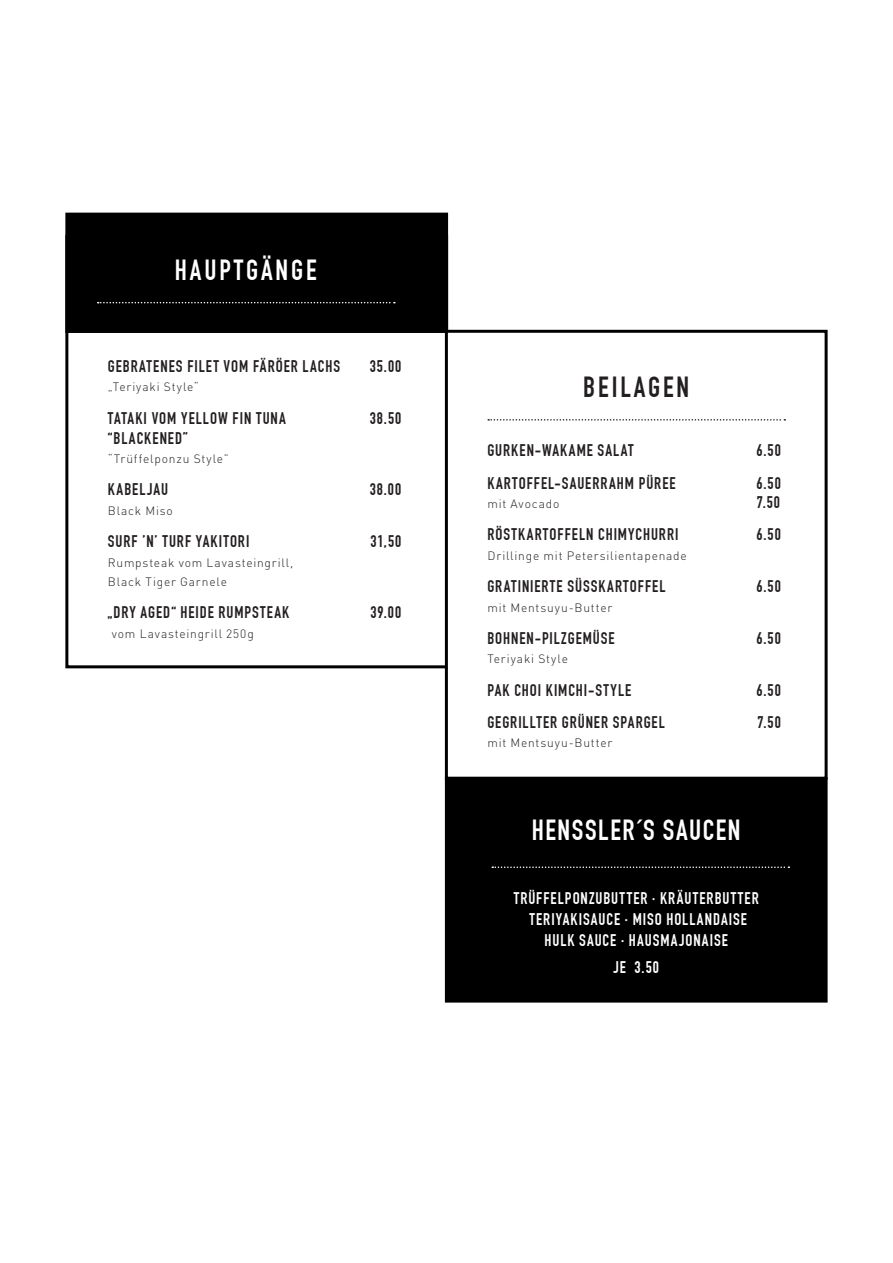
<style>
.page{position:relative;width:893px;height:1263px;background:#fff}
.page>*{position:absolute;margin:0;border:0;box-sizing:border-box;transform-origin:0 0}
.t1{font:700 28.5px "DIN Condensed";letter-spacing:.06em;color:#fff}
.t2{font:700 28.5px "DIN Condensed";letter-spacing:.1em;color:#fff}
.t3{font:700 28.5px "DIN Condensed";letter-spacing:.1em;color:#231f20}
.t4{font:700 16.5px "DIN Condensed";letter-spacing:.065em;color:#231f20}
.t5{font:700 16.5px/27px "DIN Condensed";letter-spacing:.065em;color:#fff;text-align:center}
.t6{font:300 12px/19.5px "DIN Pro";letter-spacing:.065em;color:#231f20}
</style>
<div class="page">
<div style="left:65px;top:213px;width:383px;height:120px;background:#000"></div>
<div style="left:65px;top:235px;width:383px;height:433px;border:3px solid #000"></div>
<svg style="left:98px;top:302px;width:297px;height:1px"></svg>
<div style="left:445px;top:330px;width:383px;height:450px;background:#fff;border:3px solid #000"></div>
<svg style="left:488px;top:419px;width:297px;height:2px"></svg>
<div style="left:445px;top:777px;width:383px;height:225px;background:#000"></div>
<svg style="left:492px;top:866px;width:297px;height:2px"></svg>
<p class="t2" style="left:175px;top:253px;width:143px">HAUPTGÄNGE</p>
<p class="t4" style="left:108px;top:356px;width:234px">GEBRATENES FILET VOM FÄRÖER LACHS</p>
<p class="t4" style="left:370px;top:356px;width:33px">35.00</p>
<p class="t6" style="left:108px;top:377px;width:92px">„Teriyaki Style“</p>
<p class="t4" style="left:108px;top:408px;width:179px">TATAKI VOM YELLOW FIN TUNA</p>
<p class="t4" style="left:370px;top:408px;width:33px">38.50</p>
<p class="t4" style="left:108px;top:428px;width:81px">“BLACKENED”</p>
<p class="t6" style="left:108px;top:449px;width:122px">“Trüffelponzu Style”</p>
<p class="t4" style="left:108px;top:480px;width:62px">KABELJAU</p>
<p class="t4" style="left:370px;top:480px;width:33px">38.00</p>
<p class="t6" style="left:108px;top:500px;width:67px">Black Miso</p>
<p class="t4" style="left:108px;top:532px;width:143px">SURF ’N’ TURF YAKITORI</p>
<p class="t4" style="left:370px;top:532px;width:32px">31,50</p>
<p class="t6" style="left:108px;top:552px;width:187px">Rumpsteak vom Lavasteingrill,<br>Black Tiger Garnele</p>
<p class="t4" style="left:108px;top:603px;width:183px">„DRY AGED“ HEIDE RUMPSTEAK</p>
<p class="t4" style="left:370px;top:603px;width:32px">39.00</p>
<p class="t6" style="left:112px;top:623px;width:144px">vom Lavasteingrill 250g</p>
<p class="t3" style="left:583px;top:370px;width:107px">BEILAGEN</p>
<p class="t4" style="left:487px;top:441px;width:148px">GURKEN-WAKAME SALAT</p>
<p class="t4" style="left:756px;top:441px;width:26px">6.50</p>
<p class="t4" style="left:487px;top:473px;width:190px">KARTOFFEL-SAUERRAHM PÜREE</p>
<p class="t4" style="left:756px;top:473px;width:26px">6.50</p>
<p class="t6" style="left:487px;top:493px;width:73px">mit Avocado</p>
<p class="t4" style="left:757px;top:493px;width:25px">7.50</p>
<p class="t4" style="left:487px;top:525px;width:193px">RÖSTKARTOFFELN CHIMYCHURRI</p>
<p class="t4" style="left:756px;top:525px;width:26px">6.50</p>
<p class="t6" style="left:487px;top:545px;width:201px">Drillinge mit Petersilientapenade</p>
<p class="t4" style="left:487px;top:577px;width:180px">GRATINIERTE SÜSSKARTOFFEL</p>
<p class="t4" style="left:756px;top:577px;width:26px">6.50</p>
<p class="t6" style="left:487px;top:597px;width:126px">mit Mentsuyu-Butter</p>
<p class="t4" style="left:487px;top:628px;width:129px">BOHNEN-PILZGEMÜSE</p>
<p class="t4" style="left:756px;top:628px;width:26px">6.50</p>
<p class="t6" style="left:487px;top:649px;width:82px">Teriyaki Style</p>
<p class="t4" style="left:487px;top:680px;width:145px">PAK CHOI KIMCHI-STYLE</p>
<p class="t4" style="left:756px;top:680px;width:26px">6.50</p>
<p class="t4" style="left:487px;top:712px;width:179px">GEGRILLTER GRÜNER SPARGEL</p>
<p class="t4" style="left:757px;top:712px;width:25px">7.50</p>
<p class="t6" style="left:487px;top:733px;width:126px">mit Mentsuyu-Butter</p>
<p class="t1" style="left:532px;top:813px;width:210px">HENSSLER´S SAUCEN</p>
<p class="t5" style="left:514px;top:884px;width:246px">TRÜFFELPONZUBUTTER · KRÄUTERBUTTER</p>
<p class="t5" style="left:529px;top:905px;width:219px">TERIYAKISAUCE · MISO HOLLANDAISE</p>
<p class="t5" style="left:545px;top:926px;width:185px">HULK SAUCE · HAUSMAJONAISE<br>JE 3.50</p>
</div>
